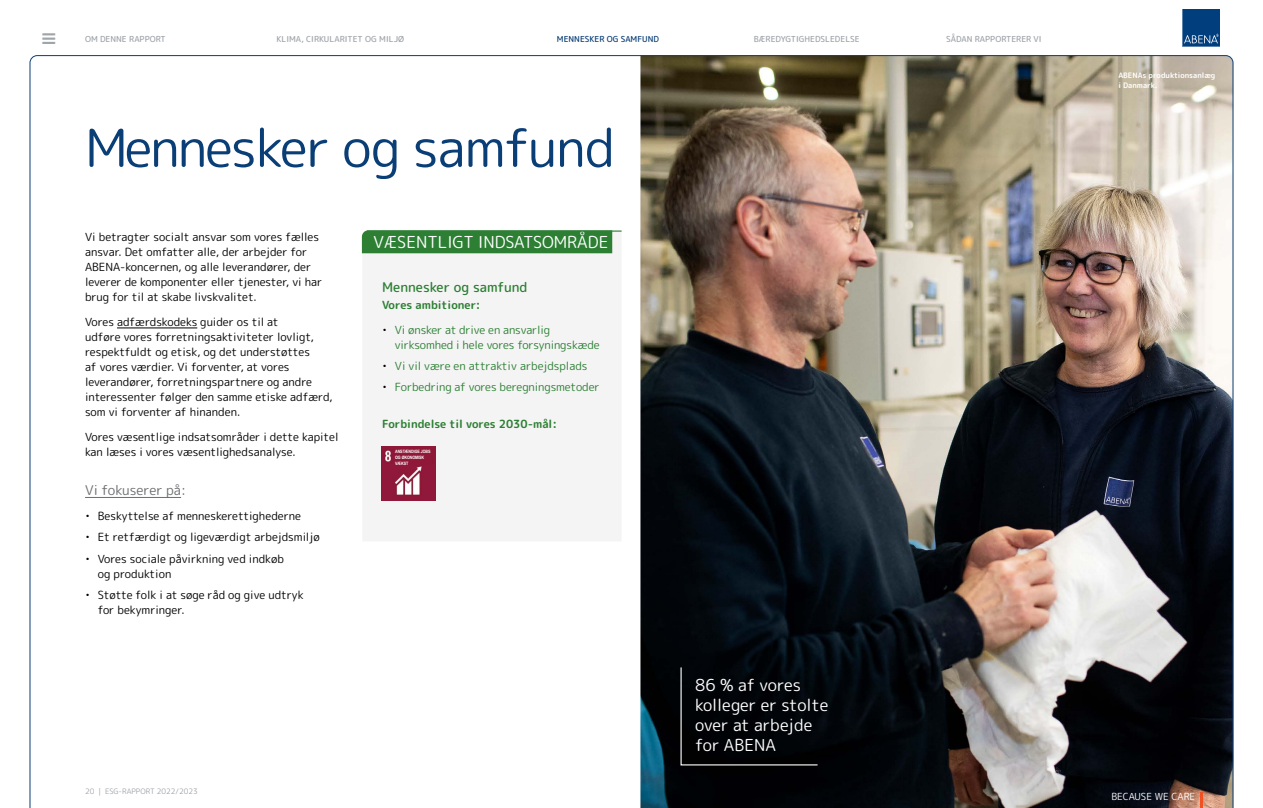
<style>
.page{position:relative;width:1263px;height:808px;background:#fff}
.page>*{position:absolute;margin:0;border:0;box-sizing:border-box;transform-origin:0 0}
.t1{font:52.5px "rounded mplus 1 c regular";letter-spacing:-.04em;color:#0a3e76}
.t2{font:16.5px/19.8px "rounded mplus 1 c regular";color:#fff}
.t3{font:13.5px "rounded mplus 1 c medium";color:#2d7f34}
.t4{font:13.5px "rounded mplus 1 c regular";color:#6d6e71}
.t5{font:11.25px/15px "rounded mplus 1 c regular";color:#000}
.t6{font:11.25px/15px "rounded mplus 1 c regular";letter-spacing:-.01em;color:#2d7f34}
.t7{font:11.25px "rounded mplus 1 c bold";color:#2d7f34}
.t8{font:9.75px "rounded mplus 1 c regular";color:#fff}
.t9{font:8.25px "rounded mplus 1 c medium";color:#a0a5aa}
.t10{font:8.25px "rounded mplus 1 c medium";color:#0a3e76}
.t11{font:7.5px/10.5px "rounded mplus 1 c bold";color:#fff}
.t12{font:7.5px "rounded mplus 1 c regular";color:#a0a5aa}
.t13{font:700 4.5px/6px "Arial Narrow";letter-spacing:-.015em;color:#fff}
.s1{color:#000}
</style>
<div class="page">
<svg style="left:1182px;top:9px;width:38px;height:38px"></svg>
<img style="left:30px;top:55px;width:1203px;height:753px">
<p class="t9" style="left:85px;top:33px;width:82px">OM DENNE RAPPORT</p>
<p class="t9" style="left:277px;top:33px;width:129px">KLIMA, CIRKULARITET OG MILJØ</p>
<p class="t10" style="left:557px;top:33px;width:104px">MENNESKER OG SAMFUND</p>
<p class="t9" style="left:754px;top:33px;width:107px">BÆREDYGTIGHEDSLEDELSE</p>
<p class="t9" style="left:946px;top:33px;width:97px">SÅDAN RAPPORTERER VI</p>
<h1 class="t1" style="left:85px;top:110px;width:531px">Mennesker og samfund</h1>
<p class="t5" style="left:85px;top:230px;width:239px">Vi betragter socialt ansvar som vores fælles ansvar. Det omfatter alle, der arbejder for ABENA-koncernen, og alle leverandører, der leverer de komponenter eller tjenester, vi har brug for til at skabe livskvalitet.</p>
<p class="t5" style="left:85px;top:314px;width:249px">Vores adfærdskodeks guider os til at<br>udføre vores forretningsaktiviteter lovligt, respektfuldt og etisk, og det understøttes<br>af vores værdier. Vi forventer, at vores leverandører, forretningspartnere og andre interessenter følger den samme etiske adfærd, som vi forventer af hinanden.</p>
<p class="t5" style="left:85px;top:429px;width:255px">Vores væsentlige indsatsområder i dette kapitel kan læses i vores væsentlighedsanalyse.</p>
<p class="t4" style="left:85px;top:481px;width:102px">Vi fokuserer på:</p>
<p class="t5" style="left:85px;top:508px;width:218px">• Beskyttelse af menneskerettighederne</p>
<p class="t5" style="left:85px;top:529px;width:236px">• Et retfærdigt og ligeværdigt arbejdsmiljø</p>
<p class="t5" style="left:98px;top:551px;width:188px;text-indent:-13px">• Vores sociale påvirkning ved indkøb og produktion</p>
<p class="t5" style="left:98px;top:587px;width:207px;text-indent:-13px">• Støtte folk i at søge råd og give udtryk for bekymringer.</p>
<h2 class="t2" style="left:374px;top:232px;width:236px">VÆSENTLIGT INDSATSOMRÅDE</h2>
<p class="t3" style="left:382px;top:277px;width:147px">Mennesker og samfund</p>
<p class="t7" style="left:382px;top:297px;width:100px">Vores ambitioner:</p>
<p class="t6" style="left:395px;top:322px;width:206px;text-indent:-13px"><span class="s1">•</span> Vi ønsker at drive en ansvarlig virksomhed i hele vores forsyningskæde</p>
<p class="t6" style="left:382px;top:358px;width:207px"><span class="s1">•</span> Vi vil være en attraktiv arbejdsplads</p>
<p class="t6" style="left:382px;top:380px;width:219px"><span class="s1">•</span> Forbedring af vores beregningsmetoder</p>
<p class="t7" style="left:382px;top:416px;width:177px">Forbindelse til vores 2030-mål:</p>
<p class="t13" style="left:395px;top:448px;width:37px">ANSTÆNDIGE JOBS<br>OG ØKONOMISK<br>VÆKST</p>
<p class="t12" style="left:85px;top:785px;width:114px">20 | ESG-RAPPORT 2022/2023</p>
<h2 class="t2" style="left:695px;top:675px;width:135px">86 % af vores kolleger er stolte over at arbejde for ABENA</h2>
<p class="t11" style="left:1118px;top:70px;width:98px">ABENAs produktionsanlæg i Danmark.</p>
<p class="t8" style="left:1111px;top:790px;width:85px">BECAUSE WE CARE</p>
</div>
